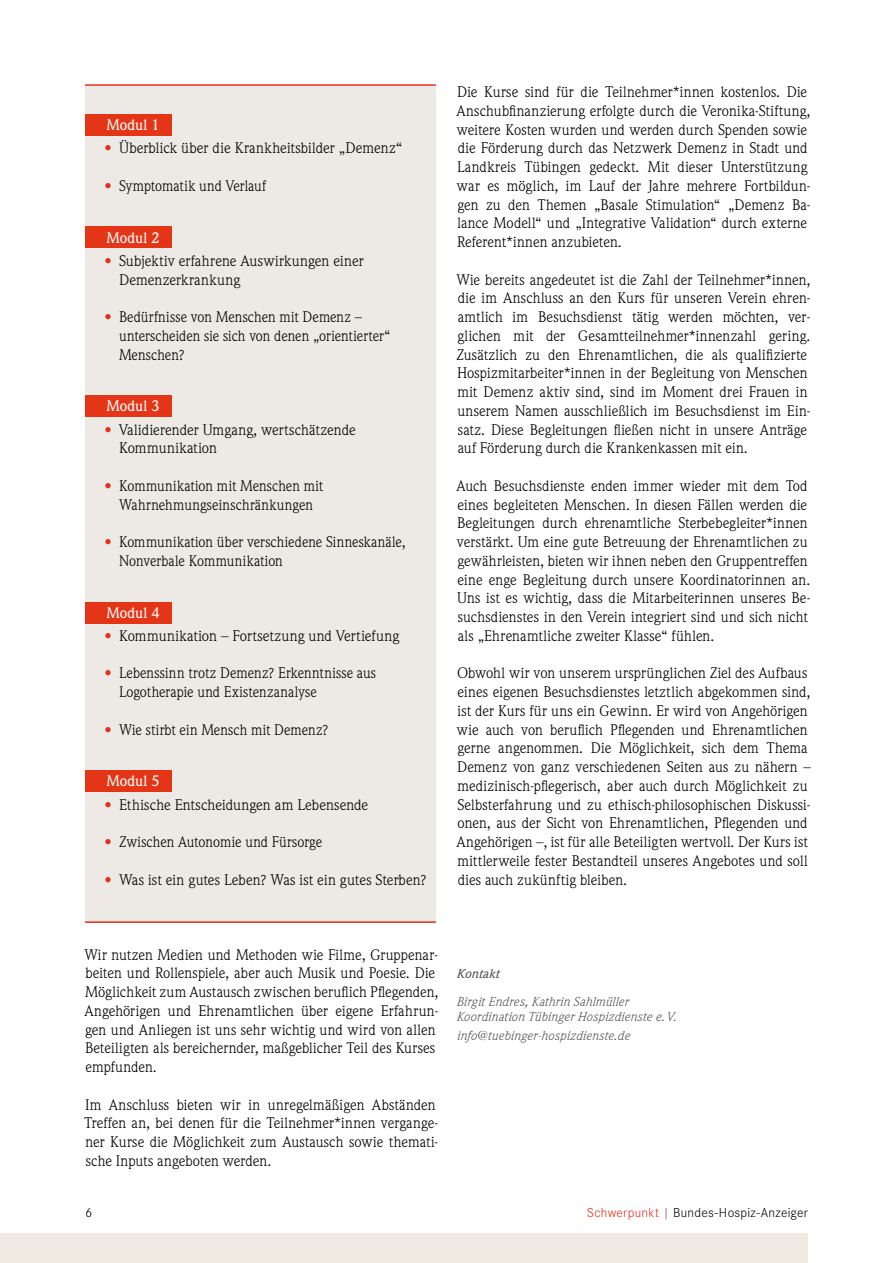
<style>
.page{position:relative;width:893px;height:1263px;background:#fff}
.page>*{position:absolute;margin:0;border:0;box-sizing:border-box;transform-origin:0 0}
.t1{font:15px/18.8px "Weidemann Std";letter-spacing:.005em;color:#000}
.t2{font:500 15px "Weidemann Std";letter-spacing:.005em;color:#fff}
.t3{font:300 13.5px "Corporate S Pro";letter-spacing:.02em;color:#000}
.t4{font:italic 12.75px/15px "Weidemann Std";letter-spacing:.01em;color:#58585a}
.t5{font:italic 500 12.75px "Weidemann Std";letter-spacing:.01em;color:#58585a}
.s1{color:#e42e18}
.s2{font-weight:400;color:#e42e18}
.s3{color:#58585a}
</style>
<div class="page">
<div style="left:0;top:1233px;width:808px;height:30px;background:#efebe2"></div>
<div style="left:85px;top:86px;width:351px;height:835px;background:#edeae6"></div>
<hr style="left:85px;top:84px;width:351px;height:2px;background:#e42e18">
<div style="left:85px;top:115px;width:86px;height:21px;background:#e53517"></div>
<div style="left:85px;top:227px;width:86px;height:21px;background:#e53517"></div>
<div style="left:85px;top:396px;width:86px;height:21px;background:#e53517"></div>
<div style="left:85px;top:602px;width:86px;height:21px;background:#e53517"></div>
<div style="left:85px;top:771px;width:86px;height:21px;background:#e53517"></div>
<hr style="left:85px;top:921px;width:351px;height:2px;background:#e42e18">
<p class="t2" style="left:107px;top:116px;width:58px">Modul 1<span class="s1">:</span></p>
<p class="t1" style="left:105px;top:139px;width:299px"><span class="s1">•</span> Überblick über die Krankheitsbilder „Demenz“</p>
<p class="t1" style="left:105px;top:176px;width:163px"><span class="s1">•</span> Symptomatik und Verlauf</p>
<p class="t2" style="left:107px;top:229px;width:62px">Modul 2<span class="s2">•</span></p>
<p class="t1" style="left:119px;top:251px;width:246px;text-indent:-14px"><span class="s1">•</span> Subjektiv erfahrene Auswirkungen einer<br>Demenzerkrankung</p>
<p class="t1" style="left:119px;top:307px;width:273px;text-indent:-14px"><span class="s1">•</span> Bedürfnisse von Menschen mit Demenz – unterscheiden sie sich von denen „orientierter“<br>Menschen?</p>
<p class="t2" style="left:107px;top:397px;width:62px">Modul 3<span class="s2">•</span></p>
<p class="t1" style="left:119px;top:420px;width:238px;text-indent:-14px"><span class="s1">•</span> Validierender Umgang, wertschätzende<br>Kommunikation</p>
<p class="t1" style="left:105px;top:476px;width:220px;text-align:center"><span class="s1">•</span> Kommunikation mit Menschen mit<br>Wahrnehmungseinschränkungen</p>
<p class="t1" style="left:119px;top:532px;width:288px;text-indent:-14px"><span class="s1">•</span> Kommunikation über verschiedene Sinneskanäle,<br>Nonverbale Kommunikation</p>
<p class="t2" style="left:107px;top:604px;width:55px">Modul 4</p>
<p class="t1" style="left:105px;top:626px;width:296px"><span class="s1">•</span> Kommunikation – Fortsetzung und Vertiefung</p>
<p class="t1" style="left:119px;top:664px;width:258px;text-indent:-14px"><span class="s1">•</span> Lebenssinn trotz Demenz? Erkenntnisse aus<br>Logotherapie und Existenzanalyse</p>
<p class="t1" style="left:105px;top:720px;width:225px"><span class="s1">•</span> Wie stirbt ein Mensch mit Demenz?</p>
<p class="t2" style="left:107px;top:772px;width:55px">Modul 5</p>
<p class="t1" style="left:105px;top:795px;width:265px"><span class="s1">•</span> Ethische Entscheidungen am Lebensende</p>
<p class="t1" style="left:105px;top:832px;width:219px"><span class="s1">•</span> Zwischen Autonomie und Fürsorge</p>
<p class="t1" style="left:105px;top:870px;width:323px"><span class="s1">•</span> Was ist ein gutes Leben? Was ist ein gutes Sterben?</p>
<p class="t1" style="left:456px;top:82px;width:355px">Die Kurse sind für die Teilnehmer*innen kostenlos. Die Anschubfinanzierung erfolgte durch die Veronika-Stiftung, weitere Kosten wurden und werden durch Spenden sowie die Förderung durch das Netzwerk Demenz in Stadt und Landkreis Tübingen gedeckt. Mit dieser Unterstützung war es möglich, im Lauf der Jahre mehrere Fortbildun&shy;gen zu den Themen „Basale Stimulation“ „Demenz Ba&shy;lance Modell“ und „Integrative Validation“ durch externe Referent*innen anzubieten.</p>
<p class="t1" style="left:456px;top:270px;width:355px">Wie bereits angedeutet ist die Zahl der Teilnehmer*innen, die im Anschluss an den Kurs für unseren Verein ehren&shy;amtlich im Besuchsdienst tätig werden möchten, ver&shy;glichen mit der Gesamtteilnehmer*innenzahl gering.<br>Zusätzlich zu den Ehrenamtlichen, die als qualifizierte Hospizmitarbeiter*innen in der Begleitung von Menschen mit Demenz aktiv sind, sind im Moment drei Frauen in unserem Namen ausschließlich im Besuchsdienst im Ein&shy;satz. Diese Begleitungen fließen nicht in unsere Anträge auf Förderung durch die Krankenkassen mit ein.</p>
<p class="t1" style="left:456px;top:476px;width:355px">Auch Besuchsdienste enden immer wieder mit dem Tod eines begleiteten Menschen. In diesen Fällen werden die Begleitungen durch ehrenamtliche Sterbebegleiter*innen verstärkt. Um eine gute Betreuung der Ehrenamtlichen zu gewährleisten, bieten wir ihnen neben den Gruppentreffen eine enge Begleitung durch unsere Koordinatorinnen an.<br>Uns ist es wichtig, dass die Mitarbeiterinnen unseres Be&shy;suchsdienstes in den Verein integriert sind und sich nicht als „Ehrenamtliche zweiter Klasse“ fühlen.</p>
<p class="t1" style="left:456px;top:664px;width:356px">Obwohl wir von unserem ursprünglichen Ziel des Aufbaus eines eigenen Besuchsdienstes letztlich abgekommen sind, ist der Kurs für uns ein Gewinn. Er wird von Angehörigen wie auch von beruflich Pflegenden und Ehrenamtlichen gerne angenommen. Die Möglichkeit, sich dem Thema Demenz von ganz verschiedenen Seiten aus zu nähern – medizinisch-pflegerisch, aber auch durch Möglichkeit zu Selbsterfahrung und zu ethisch-philosophischen Diskussi&shy;onen, aus der Sicht von Ehrenamtlichen, Pflegenden und Angehörigen –, ist für alle Beteiligten wertvoll. Der Kurs ist mittlerweile fester Bestandteil unseres Angebotes und soll dies auch zukünftig bleiben.</p>
<p class="t1" style="left:84px;top:945px;width:355px">Wir nutzen Medien und Methoden wie Filme, Gruppenar&shy;beiten und Rollenspiele, aber auch Musik und Poesie. Die Möglichkeit zum Austausch zwischen beruflich Pflegenden, Angehörigen und Ehrenamtlichen über eigene Erfahrun&shy;gen und Anliegen ist uns sehr wichtig und wird von allen Beteiligten als bereichernder, maßgeblicher Teil des Kurses empfunden.</p>
<p class="t1" style="left:84px;top:1095px;width:355px">Im Anschluss bieten wir in unregelmäßigen Abständen Treffen an, bei denen für die Teilnehmer*innen vergange&shy;ner Kurse die Möglichkeit zum Austausch sowie themati&shy;sche Inputs angeboten werden.</p>
<p class="t5" style="left:457px;top:966px;width:44px">Kontakt</p>
<p class="t4" style="left:456px;top:994px;width:222px">Birgit Endres, Kathrin Sahlmüller<br>Koordination Tübinger Hospizdienste e.V.</p>
<p class="t4" style="left:456px;top:1028px;width:175px">info@tuebinger-hospizdienste.de</p>
<p class="t3" style="left:85px;top:1203px;width:9px">6</p>
<p class="t3" style="left:587px;top:1203px;width:223px"><span class="s1">Schwerpunkt</span> <span class="s3">|</span> Bundes-Hospiz-Anzeiger</p>
</div>
